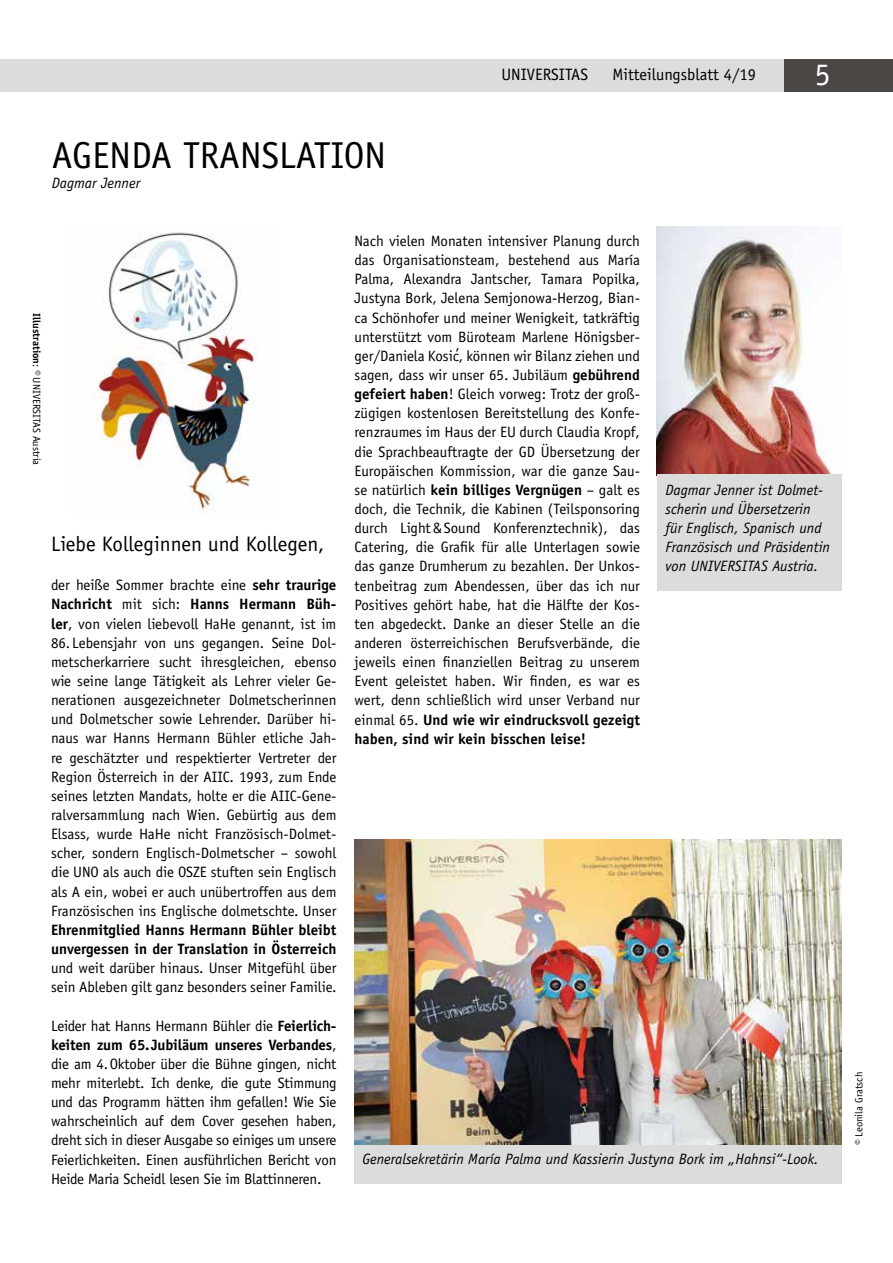
<style>
.page{position:relative;width:893px;height:1263px;background:#fff}
.page>*{position:absolute;margin:0;border:0;box-sizing:border-box;transform-origin:0 0}
.t1{font:37.5px "Officina Sans Std";color:#000}
.t2{font:31.5px "Officina Serif Std";color:#fff}
.t3{font:21px "Officina Sans Std";color:#000}
.t4{font:16.5px "Officina Sans Std";color:#000}
.t5{font:15px/19.2px "Officina Sans Std";color:#000;text-align:justify}
.t6{font:italic 15px/19.2px "Officina Sans Std";color:#000}
.t7{font:700 15px/19.2px "Officina Sans Std";color:#000}
.t8{font:10.5px "Officina Sans Std";color:#000}
.s1{font-weight:700}
</style>
<div class="page">
<div style="left:0;top:59px;width:893px;height:33px;background:#dbdcdc"></div>
<div style="left:784px;top:59px;width:109px;height:33px;background:#4b4745"></div>
<img style="left:657px;top:227px;width:175px;height:247px">
<div style="left:657px;top:474px;width:185px;height:116px;background:#dbdcdc"></div>
<img style="left:94px;top:232px;width:164px;height:281px">
<img style="left:354px;top:839px;width:488px;height:306px">
<div style="left:354px;top:1145px;width:488px;height:38px;background:#dbdcdc"></div>
<p class="t4" style="left:501px;top:65px;width:88px">UNIVERSITAS</p>
<p class="t4" style="left:612px;top:65px;width:145px">Mitteilungsblatt 4/19</p>
<h2 class="t2" style="left:815px;top:56px;width:17px">5</h2>
<h1 class="t1" style="left:52px;top:134px;width:336px">AGENDA TRANSLATION</h1>
<p class="t6" style="left:52px;top:174px;width:90px">Dagmar Jenner</p>
<p class="t8" style="left:43px;top:313px;width:154px;rotate:90deg"><span class="s1">Illustration</span>: ©UNIVERSITAS Austria</p>
<h3 class="t3" style="left:51px;top:532px;width:275px">Liebe Kolleginnen und Kollegen,</h3>
<p class="t5" style="left:51px;top:576px;width:287px">der heiße Sommer brachte eine <span class="s1">sehr traurige Nachricht</span> mit sich: <span class="s1">Hanns Hermann Büh&shy;ler</span>, von vielen liebevoll HaHe genannt, ist im</p>
<p class="t5" style="left:51px;top:633px;width:287px">86. Lebensjahr von uns gegangen. Seine Dol&shy;metscherkarriere sucht ihresgleichen, ebenso wie seine lange Tätigkeit als Lehrer vieler Ge&shy;nerationen ausgezeichneter Dolmetscherinnen und Dolmetscher sowie Lehrender. Darüber hi&shy;naus war Hanns Hermann Bühler etliche Jah&shy;re geschätzter und respektierter Vertreter der Region Österreich in der AIIC. 1993, zum Ende seines letzten Mandats, holte er die AIIC-Gene&shy;ralversammlung nach Wien. Gebürtig aus dem Elsass, wurde HaHe nicht Französisch-Dolmet&shy;scher, sondern Englisch-Dolmetscher – sowohl die UNO als auch die OSZE stuften sein Englisch als A ein, wobei er auch unübertroffen aus dem Französischen ins Englische dolmetschte. Unser</p>
<p class="t7" style="left:51px;top:920px;width:287px">Ehrenmitglied Hanns Hermann Bühler bleibt unvergessen in der Translation in Österreich</p>
<p class="t5" style="left:51px;top:958px;width:287px">und weit darüber hinaus. Unser Mitgefühl über sein Ableben gilt ganz besonders seiner Familie.</p>
<p class="t5" style="left:51px;top:1016px;width:287px">Leider hat Hanns Hermann Bühler die <span class="s1">Feierlich&shy;keiten zum 65.Jubiläum unseres Verbandes</span>, die am 4.Oktober über die Bühne gingen, nicht mehr miterlebt. Ich denke, die gute Stimmung und das Programm hätten ihm gefallen! Wie Sie wahrscheinlich auf dem Cover gesehen haben, dreht sich in dieser Ausgabe so einiges um unsere Feierlichkeiten. Einen ausführlichen Bericht von Heide Maria Scheidl lesen Sie im Blattinneren.</p>
<p class="t5" style="left:354px;top:231px;width:287px">Nach vielen Monaten intensiver Planung durch das Organisationsteam, bestehend aus María Palma, Alexandra Jantscher, Tamara Popilka, Justyna Bork, Jelena Semjonowa-Herzog, Bian&shy;ca Schönhofer und meiner Wenigkeit, tatkräftig unterstützt vom Büroteam Marlene Hönigsber&shy;ger/Daniela Kosic, können wir Bilanz ziehen und sagen, dass wir unser 65. Jubiläum <span class="s1">gebührend gefeiert haben</span>! Gleich vorweg: Trotz der groß&shy;zügigen kostenlosen Bereitstellung des Konfe&shy;renzraumes im Haus der EU durch Claudia Kropf, die Sprachbeauftragte der GD Übersetzung der Europäischen Kommission, war die ganze Sau&shy;se natürlich <span class="s1">kein billiges Vergnügen</span> – galt es doch, die Technik, die Kabinen (Teilsponsoring durch Light&amp;Sound Konferenztechnik), das Catering, die Grafik für alle Unterlagen sowie das ganze Drumherum zu bezahlen. Der Unkos&shy;tenbeitrag zum Abendessen, über das ich nur Positives gehört habe, hat die Hälfte der Kos&shy;ten abgedeckt. Danke an dieser Stelle an die anderen österreichischen Berufsverbände, die jeweils einen finanziellen Beitrag zu unserem Event geleistet haben. Wir finden, es war es wert, denn schließlich wird unser Verband nur einmal 65. <span class="s1">Und wie wir eindrucksvoll gezeigt haben, sind wir kein bisschen leise!</span></p>
<p class="t5" style="left:456px;top:344px;width:4px">’</p>
<p class="t6" style="left:665px;top:480px;width:166px">Dagmar Jenner ist Dolmet&shy;scherin und Übersetzerin für Englisch, Spanisch und<br>Französisch und Präsidentin von UNIVERSITAS Austria.</p>
<p class="t6" style="left:362px;top:1150px;width:458px">Generalsekretärin María Palma und Kassierin Justyna Bork im „Hahnsi“-Look.</p>
<p class="t8" style="left:853px;top:1145px;width:75px;rotate:-90deg">© Leonila Gratsch</p>
</div>
